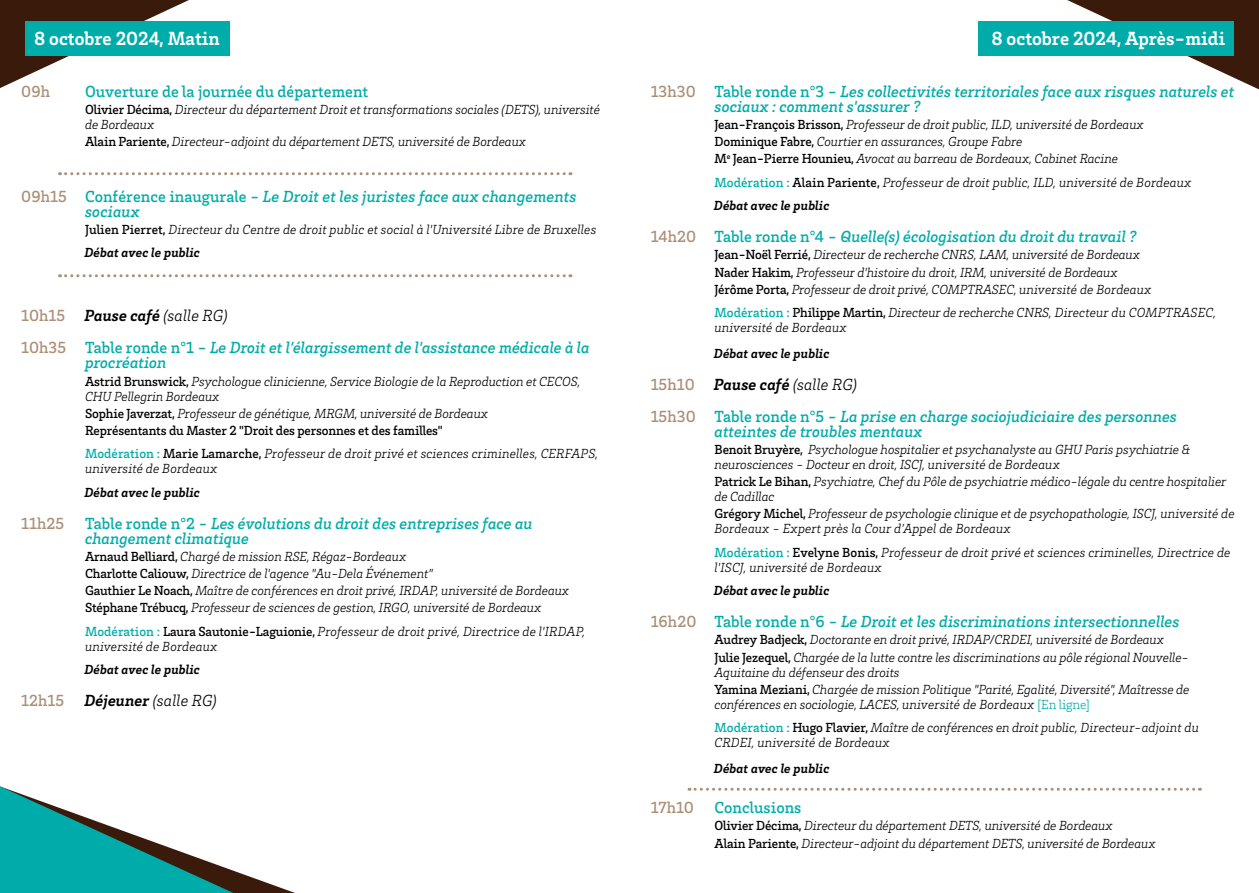
<style>
.page{position:relative;width:1259px;height:893px;background:#fff}
.page>*{position:absolute;margin:0;border:0;box-sizing:border-box;transform-origin:0 0}
.t1{font:700 19.5px "Brix Slab";color:#fff}
.t2{font:italic 500 16.5px/15px "Brix Slab";color:#00aca9}
.t3{font:500 16.5px "Brix Slab";letter-spacing:.005em;color:#00aca9}
.t4{font:italic 300 16.5px "Brix Slab";letter-spacing:.005em;color:#000}
.t5{font:500 16.5px "Brix Slab";letter-spacing:.005em;color:#ac8f77}
.t6{font:italic 300 13.5px/17.1px "Brix Slab";letter-spacing:-.01em;color:#000}
.t7{font:500 13.5px/17.1px "Brix Slab";letter-spacing:-.01em;color:#000}
.t8{font:italic 700 13.5px "Brix Slab";letter-spacing:.005em;color:#000}
.s1{font-style:normal;color:#ac8f77}
.s2{font-style:normal}
.s3{font-weight:500;font-style:normal}
.s4{font-weight:500;font-style:normal;color:#00aca9}
.s5{font-weight:700}
.s6{font-weight:700;color:#000}
.s7{font-weight:300;color:#000}
.s8{font-style:normal;color:#00aca9}
.s9{color:#ac8f77}
.s10{font-weight:300;font-style:italic}
.s11{font-weight:500;font-style:normal;color:#ac8f77}
</style>
<div class="page">
<svg style="left:0;top:0;width:189px;height:88px"></svg>
<div style="left:26px;top:21px;width:204px;height:34px;background:#00aca9"></div>
<svg style="left:1067px;top:0;width:192px;height:89px"></svg>
<div style="left:978px;top:21px;width:255px;height:34px;background:#00aca9"></div>
<svg style="left:0;top:786px;width:295px;height:107px"></svg>
<svg style="left:689px;top:788px;width:511px;height:3px"></svg>
<svg style="left:60px;top:274px;width:511px;height:3px"></svg>
<svg style="left:60px;top:172px;width:511px;height:3px"></svg>
<h1 class="t1" style="left:34px;top:26px;width:187px">8 octobre 2024, Matin</h1>
<h1 class="t1" style="left:991px;top:26px;width:235px">8 octobre 2024, Après-midi</h1>
<p class="t2" style="left:714px;top:83px;width:521px;text-indent:-64px"><span class="s1">13h30</span> <span class="s2">Table ronde n°3 -</span> Les collectivités territoriales face aux risques naturels et sociaux : comment s'assurer ?</p>
<p class="t6" style="left:714px;top:115px;width:431px"><span class="s3">Jean-François Brisson,</span> Professeur de droit public, ILD, université de Bordeaux<br><span class="s3">Dominique Fabre,</span> Courtier en assurances, Groupe Fabre<br><span class="s3">M</span><sup>e</sup> <span class="s3">Jean-Pierre Hounieu,</span> Avocat au barreau de Bordeaux, Cabinet Racine</p>
<p class="t6" style="left:714px;top:170px;width:479px;line-height:23.5px"><span class="s4">Modération :</span> <span class="s3">Alain Pariente,</span> Professeur de droit public, ILD, université de Bordeaux<br><span class="s5">Débat avec le public</span></p>
<p class="t2" style="left:651px;top:228px;width:487px"><span class="s1">14h20</span> <span class="s2">Table ronde n°4 -</span> Quelle(s) écologisation du droit du travail ?</p>
<p class="t6" style="left:714px;top:246px;width:438px"><span class="s3">Jean-Noël Ferrié,</span> Directeur de recherche CNRS, LAM, université de Bordeaux<br><span class="s3">Nader Hakim,</span> Professeur d'histoire du droit, IRM, université de Bordeaux<br><span class="s3">Jérôme Porta,</span> Professeur de droit privé, COMPTRASEC, université de Bordeaux</p>
<p class="t6" style="left:714px;top:304px;width:503px;line-height:15px"><span class="s4">Modération :</span> <span class="s3">Philippe Martin,</span> Directeur de recherche CNRS, Directeur du COMPTRASEC, université de Bordeaux</p>
<p class="t8" style="left:714px;top:344px;width:117px">Débat avec le public</p>
<p class="t2" style="left:651px;top:367px;width:528px;line-height:32px"><span class="s1">15h10</span> <span class="s6">Pause café</span> <span class="s7">(salle RG)<br></span><span class="s1">15h30</span> <span class="s2">Table ronde n°5 -</span> La prise en charge sociojudiciaire des personnes</p>
<p class="t2" style="left:714px;top:423px;width:209px">atteintes de troubles mentaux</p>
<p class="t6" style="left:714px;top:441px;width:477px;line-height:15px"><span class="s3">Benoit Bruyère,</span> Psychologue hospitalier et psychanalyste au GHU Paris psychiatrie &amp; neurosciences - Docteur en droit, ISCJ, université de Bordeaux</p>
<p class="t6" style="left:714px;top:473px;width:513px;line-height:15px"><span class="s3">Patrick Le Bihan,</span> Psychiatre, Chef du Pôle de psychiatrie médico-légale du centre hospitalier de Cadillac</p>
<p class="t6" style="left:714px;top:505px;width:522px;line-height:15px"><span class="s3">Grégory Michel,</span> Professeur de psychologie clinique et de psychopathologie, ISCJ, université de<br>Bordeaux - Expert près la Cour d’Appel de Bordeaux</p>
<p class="t6" style="left:714px;top:544px;width:517px;line-height:15px"><span class="s4">Modération :</span> <span class="s3">Evelyne Bonis,</span> Professeur de droit privé et sciences criminelles, Directrice de l'ISCJ, université de Bordeaux</p>
<p class="t8" style="left:714px;top:582px;width:117px">Débat avec le public</p>
<p class="t2" style="left:651px;top:613px;width:530px"><span class="s1">16h20</span> <span class="s2">Table ronde n°6 -</span> Le Droit et les discriminations intersectionnelles</p>
<p class="t6" style="left:714px;top:631px;width:476px"><span class="s3">Audrey Badjeck,</span> Doctorante en droit privé, IRDAP/CRDEI, université de Bordeaux<br><span class="s3">Julie Jezequel,</span> Chargée de la lutte contre les discriminations au pôle régional Nouvelle-</p>
<p class="t6" style="left:714px;top:663px;width:476px">Aquitaine du défenseur des droits<br><span class="s3">Yamina Meziani,</span> Chargée de mission Politique "Parité, Egalité, Diversité", Maîtresse de</p>
<p class="t6" style="left:714px;top:692px;width:486px;line-height:23.5px">conférences en sociologie, LACES, université de Bordeaux <span class="s8">[En ligne]<br></span><span class="s4">Modération :</span> <span class="s3">Hugo Flavier,</span> Maître de conférences en droit public, Directeur-adjoint du</p>
<p class="t6" style="left:714px;top:733px;width:177px">CRDEI, université de Bordeaux</p>
<p class="t8" style="left:714px;top:759px;width:117px">Débat avec le public</p>
<p class="t3" style="left:651px;top:797px;width:152px"><span class="s9">17h10</span> Conclusions</p>
<p class="t6" style="left:714px;top:817px;width:443px"><span class="s3">Olivier Décima,</span> Directeur du département DETS, université de Bordeaux<br><span class="s3">Alain Pariente,</span> Directeur-adjoint du département DETS, université de Bordeaux</p>
<p class="t5" style="left:21px;top:81px;width:30px">09h</p>
<p class="t3" style="left:85px;top:81px;width:284px">Ouverture de la journée du département</p>
<p class="t6" style="left:85px;top:101px;width:516px;line-height:15px"><span class="s3">Olivier Décima,</span> Directeur du département Droit et transformations sociales (DETS), université de Bordeaux</p>
<p class="t6" style="left:85px;top:132px;width:443px"><span class="s3">Alain Pariente,</span> Directeur-adjoint du département DETS, université de Bordeaux</p>
<p class="t2" style="left:85px;top:188px;width:493px;text-indent:-64px"><span class="s1">09h15</span> <span class="s2">Conférence inaugurale -</span> Le Droit et les juristes face aux changements sociaux</p>
<p class="t6" style="left:84px;top:217px;width:513px;line-height:23.5px"><span class="s3">Julien Pierret,</span> Directeur du Centre de droit public et social à l'Université Libre de Bruxelles<br><span class="s5">Débat avec le public</span></p>
<p class="t2" style="left:21px;top:299px;width:570px;line-height:32px"><span class="s1">10h15</span> <span class="s6">Pause café</span> <span class="s7">(salle RG)<br></span><span class="s1">10h35</span> <span class="s2">Table ronde n°1 -</span> Le Droit et l’élargissement de l'assistance médicale à la</p>
<p class="t2" style="left:85px;top:354px;width:83px">procréation</p>
<p class="t6" style="left:85px;top:373px;width:497px;line-height:15px"><span class="s3">Astrid Brunswick,</span> Psychologue clinicienne, Service Biologie de la Reproduction et CECOS,<br>CHU Pellegrin Bordeaux</p>
<p class="t7" style="left:85px;top:404px;width:405px">Sophie Javerzat, <span class="s10">Professeur de génétique, MRGM, université de Bordeaux<br></span>Représentants du Master 2 "Droit des personnes et des familles"</p>
<p class="t6" style="left:85px;top:445px;width:515px;line-height:15px"><span class="s4">Modération :</span> <span class="s3">Marie Lamarche,</span> Professeur de droit privé et sciences criminelles, CERFAPS, université de Bordeaux</p>
<p class="t8" style="left:84px;top:483px;width:117px">Débat avec le public</p>
<p class="t5" style="left:21px;top:512px;width:44px">11h25</p>
<p class="t2" style="left:85px;top:515px;width:449px"><span class="s2">Table ronde n°2 -</span> Les évolutions du droit des entreprises face au changement climatique</p>
<p class="t6" style="left:85px;top:547px;width:486px"><span class="s3">Arnaud Belliard,</span> Chargé de mission RSE, Régaz-Bordeaux<br><span class="s3">Charlotte Caliouw,</span> Directrice de l'agence "Au-Dela Événement"<br><span class="s3">Gauthier Le Noach,</span> Maître de conférences en droit privé, IRDAP, université de Bordeaux <span class="s3">Stéphane Trébucq,</span> Professeur de sciences de gestion, IRGO, université de Bordeaux</p>
<p class="t6" style="left:85px;top:623px;width:502px;line-height:15px"><span class="s4">Modération :</span> <span class="s3">Laura Sautonie-Laguionie,</span> Professeur de droit privé, Directrice de l'IRDAP, université de Bordeaux</p>
<p class="t8" style="left:84px;top:661px;width:117px">Débat avec le public</p>
<p class="t4" style="left:21px;top:690px;width:197px"><span class="s11">12h15</span> <span class="s5">Déjeuner</span> (salle RG)</p>
</div>
